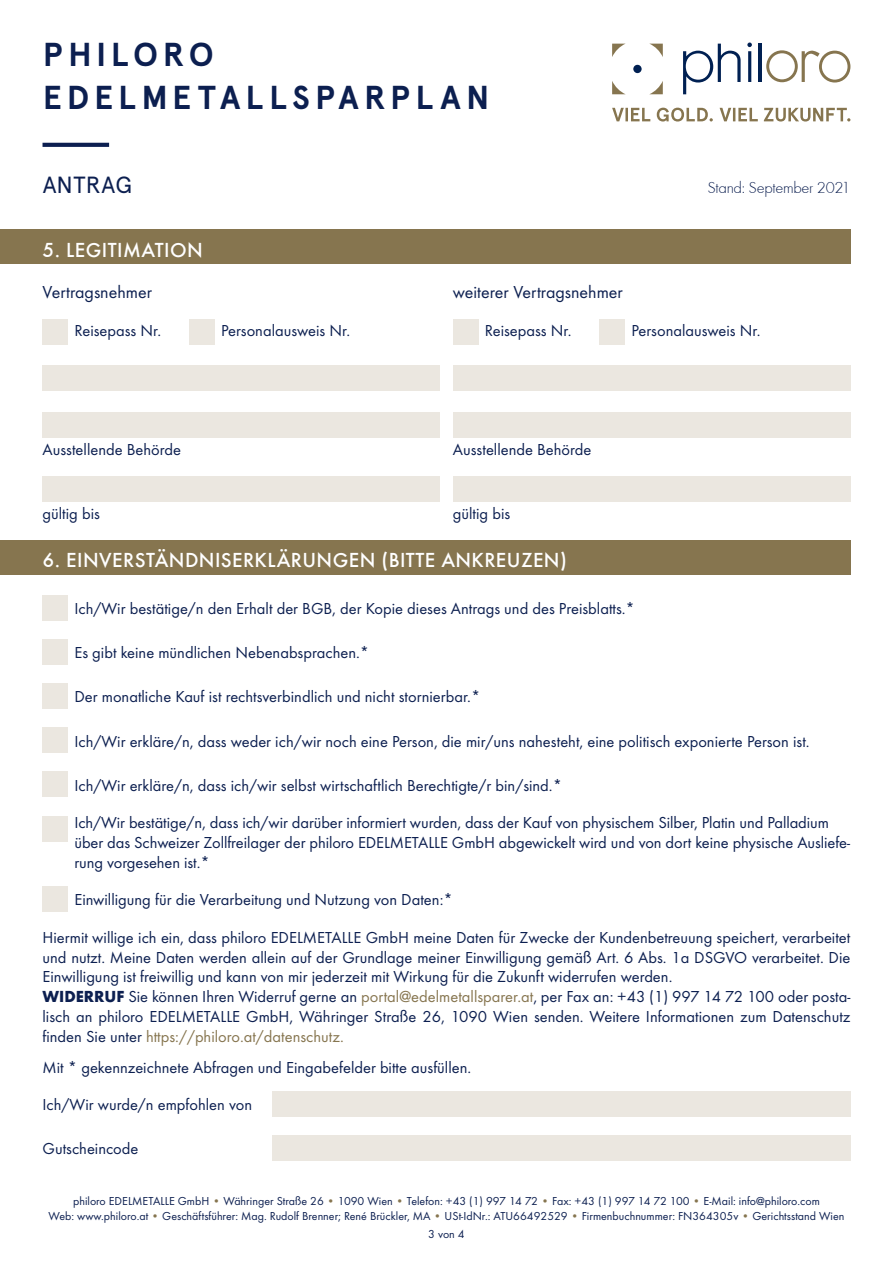
<style>
.page{position:relative;width:893px;height:1263px;background:#fff}
.page>*{position:absolute;margin:0;border:0;box-sizing:border-box;transform-origin:0 0}
.t1{font:700 33.15px/42.9px "Apercu";letter-spacing:.15em;color:#0c1f50}
.t2{font:23.4px "Apercu";letter-spacing:.015em;color:#0c1f50}
.t3{font:500 21px "Futura T";letter-spacing:.02em;color:#fff}
.t4{font:18px "Futura TOT Boo";color:#0c1f50}
.t5{font:16.5px/19.8px "Futura TOT Boo";color:#0c1f50}
.t6{font:16.5px "Futura T Ligh";letter-spacing:-.02em;color:#0c1f50}
.t7{font:12px/15px "Futura TOT Boo";color:#0c1f50;text-align:center}
.s1{font-family:"Futura T";font-weight:700}
.s2{color:#86754f}
</style>
<div class="page">
<svg style="left:683px;top:44px;width:58px;height:50px"></svg>
<svg style="left:747px;top:43px;width:5px;height:39px"></svg>
<hr style="left:759px;top:44px;width:3px;height:38px;background:#002052">
<div style="left:633px;top:65px;width:9px;height:8px;background:#002052;border-radius:50%"></div>
<svg style="left:766px;top:50px;width:84px;height:33px"></svg>
<svg style="left:612px;top:44px;width:13px;height:13px"></svg>
<svg style="left:650px;top:44px;width:13px;height:13px"></svg>
<svg style="left:612px;top:81px;width:13px;height:13px"></svg>
<svg style="left:650px;top:81px;width:13px;height:13px"></svg>
<svg style="left:612px;top:108px;width:238px;height:14px"></svg>
<div style="left:0;top:540px;width:850px;height:34px;background:#86754f"></div>
<div style="left:272px;top:1091px;width:578px;height:26px;background:#ebe7e0"></div>
<div style="left:272px;top:1135px;width:578px;height:26px;background:#ebe7e0"></div>
<div style="left:43px;top:595px;width:25px;height:26px;background:#ebe7e0"></div>
<div style="left:43px;top:639px;width:25px;height:26px;background:#ebe7e0"></div>
<div style="left:43px;top:728px;width:25px;height:25px;background:#ebe7e0"></div>
<div style="left:43px;top:772px;width:25px;height:25px;background:#ebe7e0"></div>
<div style="left:43px;top:816px;width:25px;height:25px;background:#ebe7e0"></div>
<div style="left:43px;top:886px;width:25px;height:26px;background:#ebe7e0"></div>
<div style="left:43px;top:683px;width:25px;height:26px;background:#ebe7e0"></div>
<div style="left:0;top:230px;width:850px;height:34px;background:#86754f"></div>
<div style="left:43px;top:366px;width:397px;height:25px;background:#ebe7e0"></div>
<div style="left:453px;top:366px;width:397px;height:25px;background:#ebe7e0"></div>
<div style="left:43px;top:412px;width:397px;height:26px;background:#ebe7e0"></div>
<div style="left:453px;top:412px;width:397px;height:26px;background:#ebe7e0"></div>
<div style="left:43px;top:476px;width:397px;height:26px;background:#ebe7e0"></div>
<div style="left:453px;top:476px;width:397px;height:26px;background:#ebe7e0"></div>
<div style="left:43px;top:319px;width:25px;height:25px;background:#ebe7e0"></div>
<div style="left:189px;top:319px;width:26px;height:25px;background:#ebe7e0"></div>
<div style="left:453px;top:319px;width:25px;height:25px;background:#ebe7e0"></div>
<div style="left:600px;top:319px;width:25px;height:25px;background:#ebe7e0"></div>
<svg style="left:43px;top:143px;width:66px;height:4px"></svg>
<h1 class="t1" style="left:43px;top:33px;width:448px">PHILORO<br>EDELMETALLSPARPLAN</h1>
<h2 class="t2" style="left:43px;top:171px;width:91px">ANTRAG</h2>
<p class="t3" style="left:43px;top:237px;width:162px">5. LEGITIMATION</p>
<p class="t4" style="left:43px;top:281px;width:111px">Vertragsnehmer</p>
<p class="t4" style="left:453px;top:281px;width:172px">weiterer Vertragsnehmer</p>
<p class="t6" style="left:707px;top:179px;width:145px">Stand: September 2021</p>
<p class="t5" style="left:74px;top:320px;width:88px">Reisepass Nr.</p>
<p class="t5" style="left:221px;top:320px;width:131px">Personalausweis Nr.</p>
<p class="t5" style="left:485px;top:320px;width:88px">Reisepass Nr.</p>
<p class="t5" style="left:631px;top:320px;width:131px">Personalausweis Nr.</p>
<p class="t5" style="left:43px;top:439px;width:140px">Ausstellende Behörde</p>
<p class="t5" style="left:453px;top:439px;width:140px">Ausstellende Behörde</p>
<p class="t5" style="left:43px;top:503px;width:59px">gültig bis</p>
<p class="t5" style="left:453px;top:503px;width:59px">gültig bis</p>
<p class="t3" style="left:43px;top:548px;width:526px">6. EINVERSTÄNDNISERKLÄRUNGEN (BITTE ANKREUZEN)</p>
<p class="t5" style="left:74px;top:599px;width:562px">Ich/Wir bestätige/n den Erhalt der BGB, der Kopie dieses Antrags und des Preisblatts.*</p>
<p class="t5" style="left:74px;top:643px;width:296px">Es gibt keine mündlichen Nebenabsprachen.*</p>
<p class="t5" style="left:74px;top:687px;width:407px">Der monatliche Kauf ist rechtsverbindlich und nicht stornierbar.*</p>
<p class="t5" style="left:74px;top:731px;width:737px">Ich/Wir erkläre/n, dass weder ich/wir noch eine Person, die mir/uns nahesteht, eine politisch exponierte Person ist.</p>
<p class="t5" style="left:74px;top:775px;width:489px">Ich/Wir erkläre/n, dass ich/wir selbst wirtschaftlich Berechtigte/r bin/sind.*</p>
<p class="t5" style="left:74px;top:813px;width:777px">Ich/Wir bestätige/n, dass ich/wir darüber informiert wurden, dass der Kauf von physischem Silber, Platin und Palladium über das Schweizer Zollfreilager der philoro EDELMETALLE GmbH abgewickelt wird und von dort keine physische Ausliefe&shy;rung vorgesehen ist.*</p>
<p class="t5" style="left:74px;top:890px;width:380px">Einwilligung für die Verarbeitung und Nutzung von Daten:*</p>
<p class="t5" style="left:43px;top:927px;width:809px">Hiermit willige ich ein, dass philoro EDELMETALLE GmbH meine Daten für Zwecke der Kundenbetreuung speichert, verarbeitet und nutzt. Meine Daten werden allein auf der Grundlage meiner Einwilligung gemäß Art. 6 Abs. 1a DSGVO verarbeitet. Die Einwilligung ist freiwillig und kann von mir jederzeit mit Wirkung für die Zukunft widerrufen werden.<br><span class="s1">WIDERRUF</span> Sie können Ihren Widerruf gerne an <span class="s2">portal@edelmetallsparer.at</span>, per Fax an: +43 (1) 997 14 72 100 oder posta&shy;lisch an philoro EDELMETALLE GmbH, Währinger Straße 26, 1090 Wien senden. Weitere Informationen zum Datenschutz finden Sie unter <span class="s2">https://philoro.at/datenschutz.</span></p>
<p class="t5" style="left:43px;top:1057px;width:430px">Mit * gekennzeichnete Abfragen und Eingabefelder bitte ausfüllen.</p>
<p class="t5" style="left:43px;top:1095px;width:211px">Ich/Wir wurde/n empfohlen von</p>
<p class="t5" style="left:43px;top:1139px;width:97px">Gutscheincode</p>
<p class="t7" style="left:48px;top:1194px;width:797px">philoro EDELMETALLE GmbH <span class="s2">•</span> Währinger Straße 26 <span class="s2">•</span> 1090 Wien <span class="s2">•</span> Telefon: +43 (1) 997 14 72 <span class="s2">•</span> Fax: +43 (1) 997 14 72 100 <span class="s2">•</span> E-Mail: info@philoro.com<br>Web: www.philoro.at <span class="s2">•</span> Geschäftsführer: Mag. Rudolf Brenner; René Brückler, MA <span class="s2">•</span> USt-IdNr.: ATU66492529 <span class="s2">•</span> Firmenbuchnummer: FN364305v <span class="s2">•</span> Gerichtsstand Wien</p>
<p class="t7" style="left:428px;top:1226px;width:38px">3 von 4</p>
</div>
